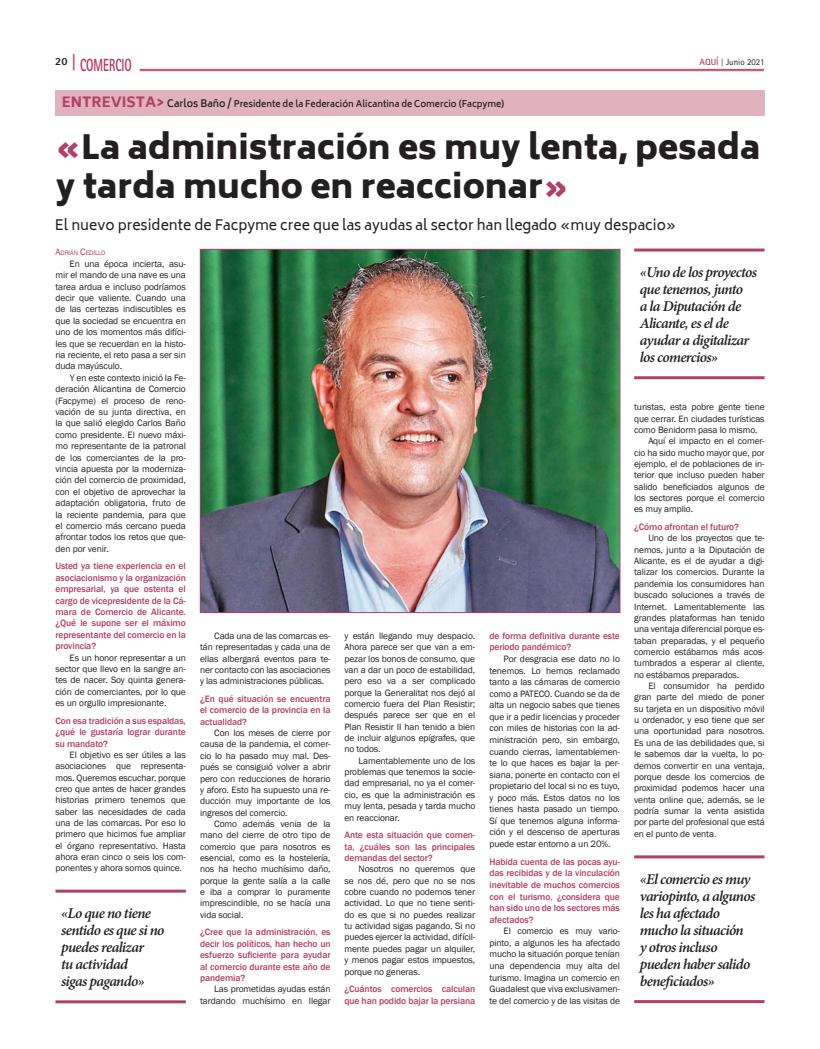
<style>
.page{position:relative;width:820px;height:1049px;background:#fff}
.page>*{position:absolute;margin:0;border:0;box-sizing:border-box;transform-origin:0 0}
.t1{font:900 33px/39.6px "Biryani";color:#231f20}
.t2{font:800 17.6px "Rotis Sans Serif Std";color:#b23f6a;scale:.64 1}
.t3{font:italic 600 15px/17px "Minion Pro";letter-spacing:-.045em;color:#231f20}
.t4{font:14px "Biryani";color:#231f20}
.t5{font:800 11px "Rotis Sans Serif Std";color:#231f20}
.t6{font:9.5px/11.4px "Franklin Gothic";letter-spacing:-.01em;color:#231f20;text-align:justify}
.t7{font:500 9.5px/11.4px "Franklin Gothic";letter-spacing:-.01em;color:#b23f6a;text-align:justify}
.t8{font:600 9px "Biryani";color:#231f20}
.t9{font:9px "Rotis Sans Serif Std";color:#231f20}
.t10{font:6.7px "Franklin Gothic";letter-spacing:-.015em;color:#b23f6a}
.s1{font-size:18.2px}
.s2{font-weight:700;color:#b23f6a}
.s3{font-family:"Rotis Serif Std";font-weight:700;color:#b23f6a}
.s4{font-weight:800;font-size:14px;color:#b23f6a}
.s5{font-size:10px}
.s6{color:#b23f6a}
.s7{font-size:9.5px}
</style>
<div class="page">
<img style="left:202px;top:251px;width:416px;height:360px">
<div style="left:200px;top:249px;width:420px;height:364px;border:1px solid #b23f6a"></div>
<hr style="left:140px;top:69px;width:623px;height:1px;background:#b23f6a">
<hr style="left:140px;top:71px;width:623px;height:1px;background:#b23f6a">
<hr style="left:55px;top:889px;width:131px;height:3px;background:#b23f6a">
<hr style="left:55px;top:1000px;width:131px;height:3px;background:#b23f6a">
<hr style="left:634px;top:249px;width:130px;height:3px;background:#b23f6a">
<hr style="left:634px;top:376px;width:130px;height:3px;background:#b23f6a">
<hr style="left:634px;top:855px;width:130px;height:3px;background:#b23f6a">
<hr style="left:634px;top:1000px;width:130px;height:3px;background:#b23f6a">
<div style="left:55px;top:90px;width:709px;height:26px;background:#dfb2bd"></div>
<h2 class="t2" style="left:72px;top:54px;width:95px"><span class="s1">|</span> COMERCIO</h2>
<p class="t5" style="left:55px;top:54px;width:14px">20</p>
<p class="t9" style="left:699px;top:57px;width:66px"><span class="s2">AQUÍ</span> <span class="s3">|</span> Junio 2021</p>
<p class="t8" style="left:62px;top:99px;width:444px"><span class="s4">ENTREVISTA&gt;</span> <span class="s5">Carlos Baño /</span> Presidente de la Federación Alicantina de Comercio (Facpyme)</p>
<h1 class="t1" style="left:56px;top:127px;width:706px"><span class="s6">«</span>La administración es muy lenta, pesada y tarda mucho en reaccionar<span class="s6">»</span></h1>
<h3 class="t4" style="left:55px;top:217px;width:622px">El nuevo presidente de Facpyme cree que las ayudas al sector han llegado «muy despacio»</h3>
<p class="t10" style="left:55px;top:249px;width:51px"><span class="s7">A</span>DRIÁN <span class="s7">C</span>EDILLO</p>
<p class="t6" style="left:55px;top:258px;width:132px;text-indent:14px">En una época incierta, asu&shy;mir el mando de una nave es una tarea ardua e incluso podríamos decir que valiente. Cuando una de las certezas indiscutibles es que la sociedad se encuentra en uno de los momentos más difíci&shy;les que se recuerdan en la histo&shy;ria reciente, el reto pasa a ser sin duda mayúsculo.</p>
<p class="t6" style="left:55px;top:372px;width:132px;text-indent:14px">Y en este contexto inició la Fe&shy;deración Alicantina de Comercio (Facpyme) el proceso de reno&shy;vación de su junta directiva, en la que salió elegido Carlos Baño como presidente. El nuevo máxi&shy;mo representante de la patronal de los comerciantes de la pro&shy;vincia apuesta por la moderniza&shy;ción del comercio de proximidad, con el objetivo de aprovechar la adaptación obligatoria, fruto de la reciente pandemia, para que el comercio más cercano pueda afrontar todos los retos que que&shy;den por venir.</p>
<p class="t7" style="left:55px;top:561px;width:132px">Usted ya tiene experiencia en el asociacionismo y la organización empresarial, ya que ostenta el cargo de vicepresidente de la Cá&shy;mara de Comercio de Alicante. ¿Qué le supone ser el máximo representante del comercio en la provincia?</p>
<p class="t6" style="left:55px;top:652px;width:132px;text-indent:14px">Es un honor representar a un sector que llevo en la sangre an&shy;tes de nacer. Soy quinta genera&shy;ción de comerciantes, por lo que es un orgullo impresionante.</p>
<p class="t7" style="left:55px;top:715px;width:132px">Con esa tradición a sus espaldas, ¿qué le gustaría lograr durante su mandato?</p>
<p class="t6" style="left:55px;top:749px;width:132px;text-indent:14px">El objetivo es ser útiles a las asociaciones que representa&shy;mos. Queremos escuchar, porque creo que antes de hacer grandes historias primero tenemos que saber las necesidades de cada una de las comarcas. Por eso lo primero que hicimos fue ampliar el órgano representativo. Hasta ahora eran cinco o seis los com&shy;ponentes y ahora somos quince.</p>
<h3 class="t3" style="left:61px;top:905px;width:105px">«Lo que no tiene sentido es que si no puedes realizar<br>tu actividad<br>sigas pagando»</h3>
<h3 class="t3" style="left:639px;top:264px;width:119px">«Uno de los proyectos que tenemos, junto<br>a la Diputación de<br>Alicante, es el de ayudar a digitalizar los comercios»</h3>
<p class="t6" style="left:200px;top:630px;width:132px;text-indent:14px">Cada una de las comarcas es&shy;tán representadas y cada una de ellas albergará eventos para te&shy;ner contacto con las asociaciones y las administraciones públicas.</p>
<p class="t7" style="left:200px;top:693px;width:132px">¿En qué situación se encuentra el comercio de la provincia en la actualidad?</p>
<p class="t6" style="left:200px;top:727px;width:132px;text-indent:14px">Con los meses de cierre por causa de la pandemia, el comer&shy;cio lo ha pasado muy mal. Des&shy;pués se consiguió volver a abrir pero con reducciones de horario y aforo. Esto ha supuesto una re&shy;ducción muy importante de los ingresos del comercio.</p>
<p class="t6" style="left:200px;top:818px;width:132px;text-indent:14px">Como además venia de la mano del cierre de otro tipo de comercio que para nosotros es esencial, como es la hostelería, nos ha hecho muchísimo daño, porque la gente salía a la calle e iba a comprar lo puramente imprescindible, no se hacía una vida social.</p>
<p class="t7" style="left:200px;top:926px;width:132px">¿Cree que la administración, es decir los políticos, han hecho un esfuerzo suficiente para ayudar al comercio durante este año de pandemia?</p>
<p class="t6" style="left:200px;top:984px;width:132px;text-align:right">Las prometidas ayudas están tardando muchísimo en llegar</p>
<p class="t6" style="left:344px;top:630px;width:132px">y están llegando muy despacio.<br>Ahora parece ser que van a em&shy;pezar los bonos de consumo, que van a dar un poco de estabilidad, pero eso va a ser complicado porque la Generalitat nos dejó al comercio fuera del Plan Resistir; después parece ser que en el Plan Resistir II han tenido a bien de incluir algunos epígrafes, que no todos.</p>
<p class="t6" style="left:344px;top:755px;width:132px;text-indent:14px">Lamentablemente uno de los problemas que tenemos la socie&shy;dad empresarial, no ya el comer&shy;cio, es que la administración es muy lenta, pesada y tarda mucho en reaccionar.</p>
<p class="t7" style="left:344px;top:829px;width:132px">Ante esta situación que comen&shy;ta, ¿cuáles son las principales demandas del sector?</p>
<p class="t6" style="left:344px;top:864px;width:132px;text-indent:14px">Nosotros no queremos que se nos dé, pero que no se nos cobre cuando no podemos tener actividad. Lo que no tiene senti&shy;do es que si no puedes realizar tu actividad sigas pagando. Si no puedes ejercer la actividad, difícil&shy;mente puedes pagar un alquiler, y menos pagar estos impuestos, porque no generas.</p>
<p class="t7" style="left:344px;top:983px;width:132px">¿Cuántos comercios calculan que han podido bajar la persiana</p>
<p class="t7" style="left:489px;top:630px;width:132px">de forma definitiva durante este periodo pandémico?</p>
<p class="t6" style="left:489px;top:653px;width:132px;text-indent:14px">Por desgracia ese dato no lo tenemos. Lo hemos reclamado tanto a las cámaras de comercio como a PATECO. Cuando se da de alta un negocio sabes que tienes que ir a pedir licencias y proceder con miles de historias con la ad&shy;ministración pero, sin embargo, cuando cierras, lamentablemen&shy;te lo que haces es bajar la per&shy;siana, ponerte en contacto con el propietario del local si no es tuyo, y poco más. Estos datos no los tienes hasta pasado un tiempo.<br>Sí que tenemos alguna informa&shy;ción y el descenso de aperturas puede estar entorno a un 20%.</p>
<p class="t7" style="left:489px;top:856px;width:132px">Habida cuenta de las pocas ayu&shy;das recibidas y de la vinculación inevitable de muchos comercios con el turismo, ¿considera que han sido uno de los sectores más afectados?</p>
<p class="t6" style="left:489px;top:925px;width:132px;text-indent:14px">El comercio es muy vario&shy;pinto, a algunos les ha afectado mucho la situación porque tenían una dependencia muy alta del turismo. Imagina un comercio en Guadalest que viva exclusivamen&shy;te del comercio y de las visitas de</p>
<p class="t6" style="left:634px;top:402px;width:132px">turistas, esta pobre gente tiene</p>
<p class="t6" style="left:634px;top:413px;width:132px">que cerrar. En ciudades turísticas</p>
<p class="t6" style="left:634px;top:424px;width:125px">como Benidorm pasa lo mismo.</p>
<p class="t6" style="left:648px;top:436px;width:118px">Aquí el impacto en el comer-</p>
<p class="t6" style="left:634px;top:447px;width:132px">cio ha sido mucho mayor que, por</p>
<p class="t6" style="left:634px;top:458px;width:132px">ejemplo, el de poblaciones de in-</p>
<p class="t6" style="left:634px;top:470px;width:132px">terior que incluso pueden haber</p>
<p class="t6" style="left:634px;top:481px;width:132px">salido beneficiados algunos de</p>
<p class="t6" style="left:634px;top:492px;width:132px">los sectores porque el comercio</p>
<p class="t6" style="left:634px;top:504px;width:60px">es muy amplio.</p>
<p class="t7" style="left:634px;top:521px;width:106px">¿Cómo afrontan el futuro?</p>
<p class="t6" style="left:634px;top:533px;width:132px;text-indent:14px">Uno de los proyectos que te&shy;nemos, junto a la Diputación de Alicante, es el de ayudar a digi&shy;talizar los comercios. Durante la pandemia los consumidores han buscado soluciones a través de Internet. Lamentablemente las grandes plataformas han tenido una ventaja diferencial porque es&shy;taban preparadas, y el pequeño comercio estábamos más acos&shy;tumbrados a esperar al cliente, no estábamos preparados.</p>
<p class="t6" style="left:634px;top:680px;width:132px;text-indent:14px">El consumidor ha perdido gran parte del miedo de poner su tarjeta en un dispositivo móvil u ordenador, y eso tiene que ser una oportunidad para nosotros.<br>Es una de las debilidades que, si le sabemos dar la vuelta, lo po&shy;demos convertir en una ventaja, porque desde los comercios de proximidad podemos hacer una venta online que, además, se le podría sumar la venta asistida por parte del profesional que está en el punto de venta.</p>
<h3 class="t3" style="left:639px;top:870px;width:117px">«El comercio es muy variopinto, a algunos les ha afectado mucho la situación<br>y otros incluso pueden haber salido beneficiados»</h3>
</div>
